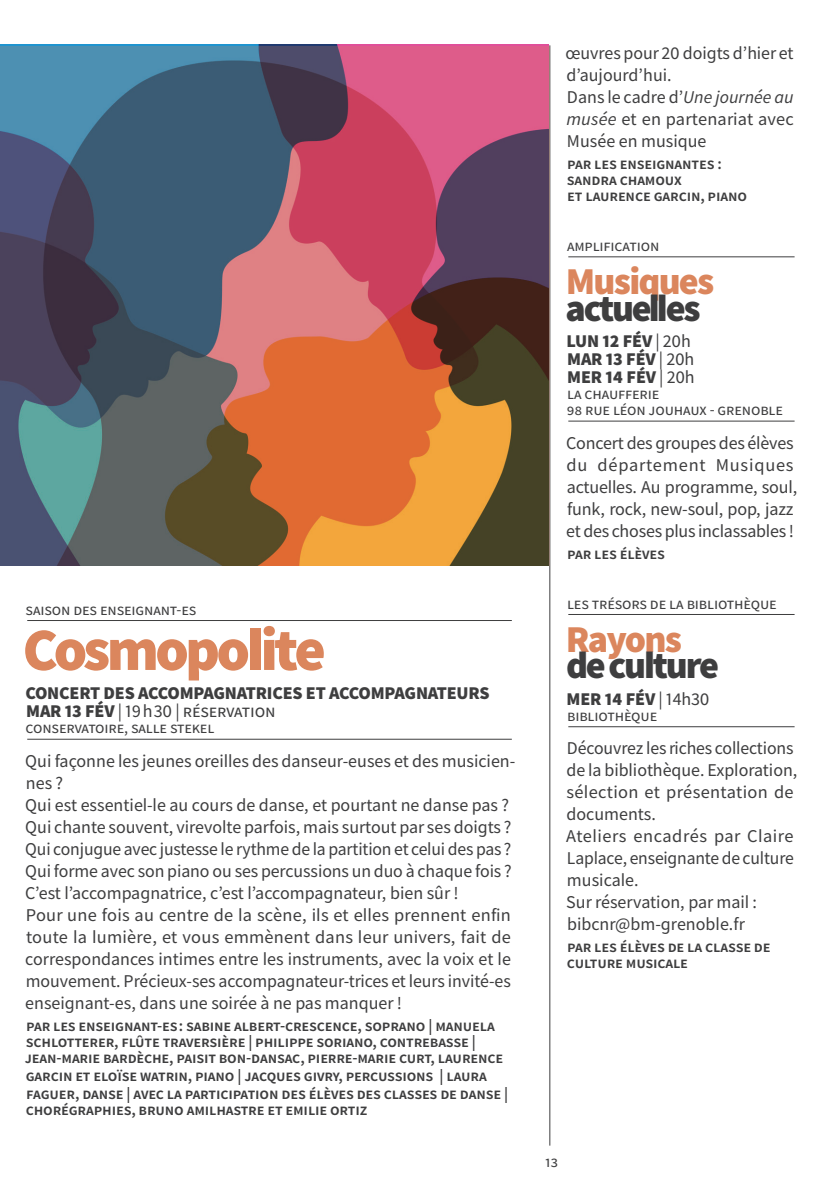
<style>
.page{position:relative;width:840px;height:1191px;background:#fff}
.page>*{position:absolute;margin:0;border:0;box-sizing:border-box;transform-origin:0 0}
.t1{font:60px "Source Sans Variable";letter-spacing:-.06em;color:#db865d}
.t2{font:38px "Source Sans Variable";letter-spacing:-.055em;color:#3e3e3f}
.t3{font:38px "Source Sans Variable";letter-spacing:-.045em;color:#db865d}
.t4{font:18px/22px "Source Sans Variable";letter-spacing:-.005em;color:#3e3e3f}
.t5{font:16px/16px "Source Sans Variable";letter-spacing:-.01em;color:#3e3e3f}
.s1{font-style:italic}
</style>
<div class="page">
<hr style="left:568px;top:256px;width:226px;height:1px;background:#3e3e3f">
<hr style="left:568px;top:421px;width:226px;height:1px;background:#3e3e3f">
<hr style="left:568px;top:614px;width:226px;height:1px;background:#3e3e3f">
<hr style="left:568px;top:726px;width:226px;height:1px;background:#3e3e3f">
<hr style="left:27px;top:620px;width:484px;height:1px;background:#3e3e3f">
<hr style="left:27px;top:739px;width:484px;height:1px;background:#3e3e3f">
<hr style="left:549px;top:45px;width:1px;height:1100px;background:#3e3e3f">
<svg style="left:0;top:47px;width:549px;height:519px"></svg>
<p class="t5" style="left:26px;top:601px;width:172px">saison des enseignant-es</p>
<h1 class="t1" style="left:23px;top:614px;width:305px">Cosmopolite</h1>
<p class="t4" style="left:25px;top:684px;width:465px;line-height:18px">CONCERT DES ACCOMPAGNATRICES ET ACCOMPAGNATEURS<br>MAR 13 FÉV | 19 h 30 | réservation</p>
<p class="t5" style="left:25px;top:720px;width:190px">Conservatoire, salle Stekel</p>
<p class="t4" style="left:25px;top:750px;width:491px">Qui façonne les jeunes oreilles des danseur-euses et des musicien&shy;nes ?<br>Qui est essentiel-le au cours de danse, et pourtant ne danse pas ?<br>Qui chante souvent, virevolte parfois, mais surtout par ses doigts ?<br>Qui conjugue avec justesse le rythme de la partition et celui des pas ?<br>Qui forme avec son piano ou ses percussions un duo à chaque fois ?<br>C’est l’accompagnatrice, c’est l’accompagnateur, bien sûr !<br>Pour une fois au centre de la scène, ils et elles prennent enfin toute la lumière, et vous emmènent dans leur univers, fait de correspondances intimes entre les instruments, avec la voix et le mouvement. Précieux-ses accompagnateur-trices et leurs invité-es enseignant-es, dans une soirée à ne pas manquer !</p>
<p class="t5" style="left:25px;top:1017px;width:479px">par les enseignant-es : sabine Albert-crescence, soprano | manuela schlotterer, flûte traversière | philippe soriano, contrebasse | jean-marie bardèche, paisit bon-dansac, pierre-marie curt, laurence</p>
<p class="t5" style="left:26px;top:1066px;width:484px;line-height:18px">garcin et Eloïse watrin, piano | jacques givry, percussions | laura faguer, danse | avec la participation des élèves des classes de danse |</p>
<p class="t5" style="left:26px;top:1101px;width:343px">chorégraphies, bruno amilhastre et emilie ortiz</p>
<p class="t4" style="left:565px;top:42px;width:230px">œuvres pour 20 doigts d’hier et d’aujourd’hui.<br>Dans le cadre d’<span class="s1">Une journée au musée</span> et en partenariat avec<br>Musée en musique</p>
<p class="t5" style="left:566px;top:156px;width:181px">par les enseignantes : sandra chamoux<br>et laurence Garcin, piano</p>
<p class="t5" style="left:566px;top:238px;width:94px">amplification</p>
<h2 class="t3" style="left:565px;top:259px;width:150px">Musiques</h2>
<h2 class="t2" style="left:565px;top:285px;width:136px">actuelles</h2>
<p class="t4" style="left:566px;top:332px;width:129px;line-height:18px">LUN 12 FÉV | 20h<br>MAR 13 FÉV | 20h<br>MER 14 FÉV | 20h</p>
<p class="t5" style="left:566px;top:386px;width:217px">la chaufferie<br>98 rue léon jouhaux - grenoble</p>
<p class="t4" style="left:565px;top:432px;width:233px">Concert des groupes des élèves du département Musiques actuelles. Au programme, soul, funk, rock, new-soul, pop, jazz et des choses plus inclassables !</p>
<p class="t5" style="left:567px;top:545px;width:99px">par les élèves</p>
<p class="t5" style="left:566px;top:595px;width:211px">les trésors de la bibliothèque</p>
<h2 class="t3" style="left:565px;top:616px;width:118px">Rayons</h2>
<h2 class="t2" style="left:565px;top:643px;width:154px">de culture</h2>
<p class="t4" style="left:566px;top:688px;width:144px">MER 14 FÉV | 14h30</p>
<p class="t5" style="left:566px;top:707px;width:92px">bibliothèque</p>
<p class="t4" style="left:566px;top:737px;width:232px">Découvrez les riches collections de la bibliothèque. Exploration, sélection et présentation de documents.<br>Ateliers encadrés par Claire<br>Laplace, enseignante de culture musicale.<br>Sur réservation, par mail : bibcnr@bm-grenoble.fr</p>
<p class="t5" style="left:566px;top:939px;width:205px">par les élèves de la classe de culture musicale</p>
<p class="t5" style="left:545px;top:1153px;width:14px">13</p>
</div>
